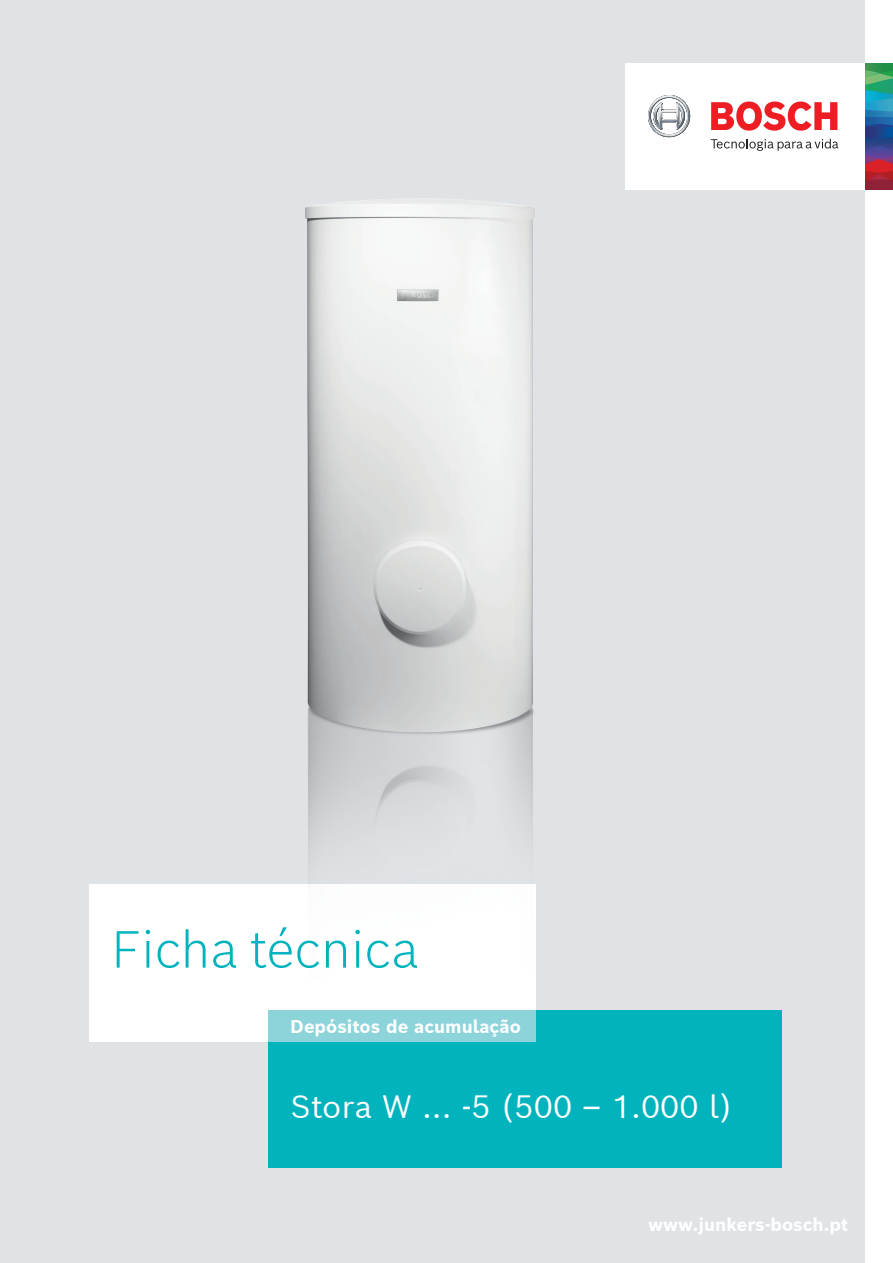
<style>
.page{position:relative;width:893px;height:1263px;background:#e0e3e6}
.page>*{position:absolute;margin:0;border:0;box-sizing:border-box;transform-origin:0 0}
.t1{font:300 51px "Bosch Sans";color:#00b3bd}
.t2{font:31.5px "Bosch Sans";color:#fff}
.t3{font:700 18px "Bosch Sans";color:#fff}
</style>
<div class="page">
<div style="left:89px;top:884px;width:447px;height:157px;background:#fff"></div>
<div style="left:268px;top:1010px;width:513px;height:158px;background:#00b3bd"></div>
<div style="left:268px;top:1010px;width:268px;height:32px;background:#8cd4da"></div>
<div style="left:865px;top:0;width:28px;height:1263px;background:#fff"></div>
<img style="left:305px;top:198px;width:230px;height:667px">
<div style="left:625px;top:63px;width:268px;height:126px;background:#fff"></div>
<svg style="left:865px;top:63px;width:28px;height:126px;background:#4d657a"></svg>
<svg style="left:648px;top:95px;width:42px;height:42px"></svg>
<svg style="left:711px;top:101px;width:126px;height:30px"></svg>
<svg style="left:711px;top:139px;width:127px;height:12px"></svg>
<h1 class="t1" style="left:112px;top:915px;width:308px">Ficha técnica</h1>
<p class="t3" style="left:290px;top:1015px;width:232px">Depósitos de acumulação</p>
<h2 class="t2" style="left:290px;top:1085px;width:444px">Stora W ... -5 (500 – 1.000 l)</h2>
<p class="t3" style="left:648px;top:1213px;width:202px">www.junkers-bosch.pt</p>
</div>
